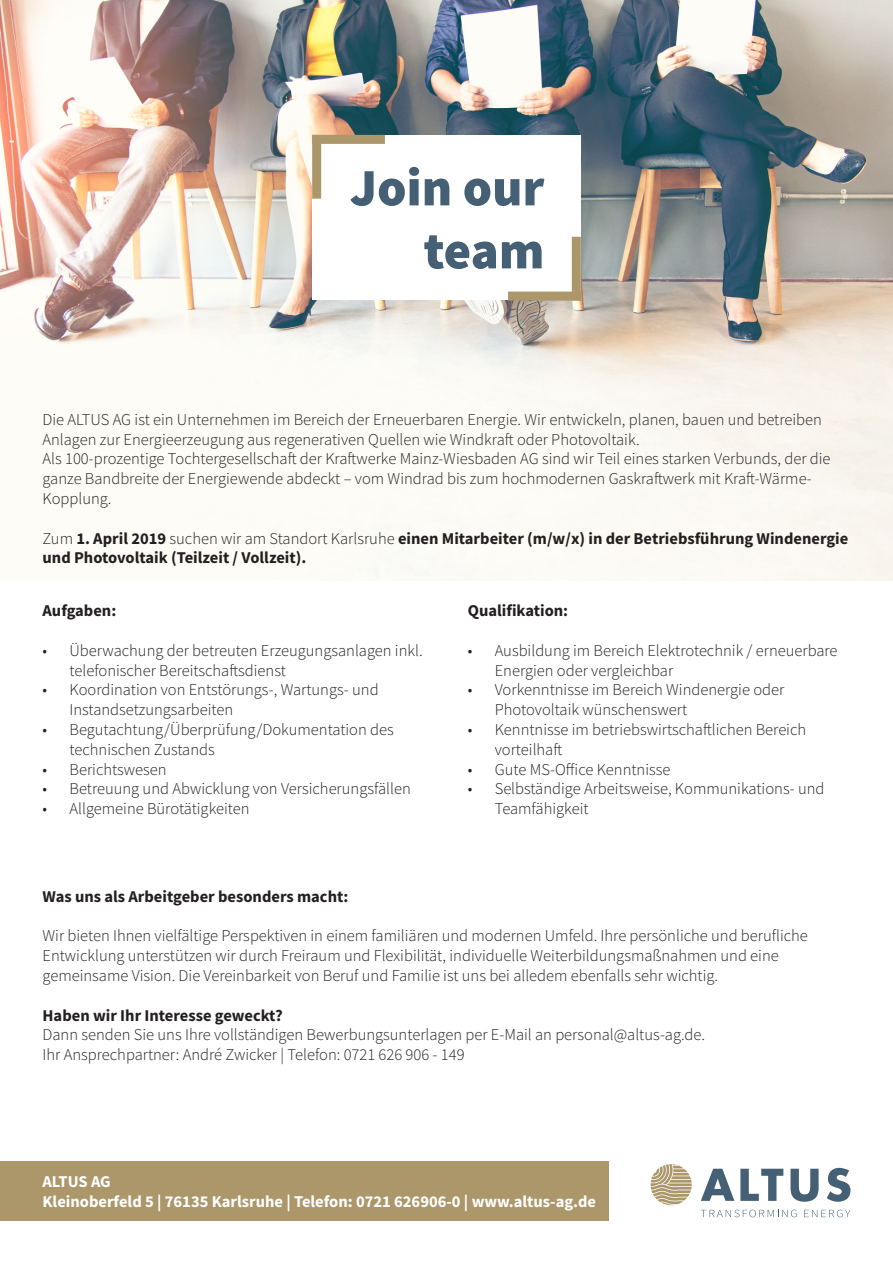
<style>
.page{position:relative;width:893px;height:1263px;background:#fff}
.page>*{position:absolute;margin:0;border:0;box-sizing:border-box;transform-origin:0 0}
.t1{font:900 52.5px "Source Sans Pro";color:#456075}
.t2{font:300 16.5px/19.8px "Source Sans Pro";color:#231f20}
.t3{font:700 16.5px/19.8px "Source Sans Pro";color:#231f20}
.t4{font:700 16.5px "Source Sans Pro";color:#fff}
.s1{font-weight:300}
</style>
<div class="page">
<div style="left:0;top:1161px;width:608px;height:59px;background:#ac976a"></div>
<img style="left:0;top:0;width:893px;height:580px">
<div style="left:312px;top:135px;width:269px;height:165px;background:#fff"></div>
<div style="left:312px;top:135px;width:73px;height:9px;background:#ac976a"></div>
<div style="left:508px;top:292px;width:73px;height:9px;background:#ac976a"></div>
<div style="left:312px;top:135px;width:9px;height:64px;background:#ac976a"></div>
<div style="left:572px;top:237px;width:9px;height:64px;background:#ac976a"></div>
<svg style="left:701px;top:1169px;width:33px;height:32px"></svg>
<svg style="left:740px;top:1169px;width:43px;height:32px"></svg>
<svg style="left:790px;top:1169px;width:29px;height:33px"></svg>
<svg style="left:827px;top:1168px;width:23px;height:34px"></svg>
<svg style="left:701px;top:1210px;width:96px;height:7px"></svg>
<svg style="left:804px;top:1210px;width:46px;height:7px"></svg>
<svg style="left:651px;top:1164px;width:41px;height:41px"></svg>
<p class="t1" style="left:350px;top:152px;width:196px">Join our</p>
<p class="t1" style="left:424px;top:215px;width:122px">team</p>
<p class="t2" style="left:43px;top:409px;width:781px">Die ALTUS AG ist ein Unternehmen im Bereich der Erneuerbaren Energie. Wir entwickeln, planen, bauen und betreiben<br>Anlagen zur Energieerzeugung aus regenerativen Quellen wie Windkraft oder Photovoltaik.</p>
<p class="t2" style="left:43px;top:449px;width:790px">Als 100-prozentige Tochtergesellschaft der Kraftwerke Mainz-Wiesbaden AG sind wir Teil eines starken Verbunds, der die ganze Bandbreite der Energiewende abdeckt – vom Windrad bis zum hochmodernen Gaskraftwerk mit Kraft-Wärme-<br>Kopplung.</p>
<p class="t3" style="left:43px;top:528px;width:807px"><span class="s1">Zum</span> 1. April 2019 <span class="s1">suchen wir am Standort Karlsruhe</span> einen Mitarbeiter (m/w/x) in der Betriebsführung Windenergie und Photovoltaik (Teilzeit / Vollzeit).</p>
<p class="t3" style="left:43px;top:601px;width:75px">Aufgaben:</p>
<p class="t2" style="left:70px;top:640px;width:355px;text-indent:-27px">• Überwachung der betreuten Erzeugungsanlagen inkl. telefonischer Bereitschaftsdienst</p>
<p class="t2" style="left:70px;top:680px;width:311px;text-indent:-27px">• Koordination von Entstörungs-, Wartungs- und<br>Instandsetzungsarbeiten</p>
<p class="t2" style="left:70px;top:720px;width:326px;text-indent:-27px">• Begutachtung/Überprüfung/Dokumentation des technischen Zustands</p>
<p class="t2" style="left:43px;top:759px;width:126px">• Berichtswesen</p>
<p class="t2" style="left:43px;top:779px;width:370px">• Betreuung und Abwicklung von Versicherungsfällen</p>
<p class="t2" style="left:43px;top:799px;width:209px">• Allgemeine Bürotätigkeiten</p>
<p class="t3" style="left:468px;top:601px;width:102px">Qualifikation:</p>
<p class="t2" style="left:495px;top:640px;width:344px;text-indent:-27px">• Ausbildung im Bereich Elektrotechnik / erneuerbare<br>Energien oder vergleichbar</p>
<p class="t2" style="left:495px;top:680px;width:291px;text-indent:-27px">• Vorkenntnisse im Bereich Windenergie oder<br>Photovoltaik wünschenswert</p>
<p class="t2" style="left:495px;top:720px;width:313px;text-indent:-27px">• Kenntnisse im betriebswirtschaftlichen Bereich vorteilhaft</p>
<p class="t2" style="left:468px;top:759px;width:204px">• Gute MS-Office Kenntnisse</p>
<p class="t2" style="left:495px;top:779px;width:331px;text-indent:-27px">• Selbständige Arbeitsweise, Kommunikations- und<br>Teamfähigkeit</p>
<p class="t3" style="left:43px;top:886px;width:307px">Was uns als Arbeitgeber besonders macht:</p>
<p class="t2" style="left:43px;top:926px;width:767px">Wir bieten Ihnen vielfältige Perspektiven in einem familiären und modernen Umfeld. Ihre persönliche und berufliche<br>Entwicklung unterstützen wir durch Freiraum und Flexibilität, individuelle Weiterbildungsmaßnahmen und eine gemeinsame Vision. Die Vereinbarkeit von Beruf und Familie ist uns bei alledem ebenfalls sehr wichtig.</p>
<p class="t3" style="left:43px;top:1005px;width:242px">Haben wir Ihr Interesse geweckt?</p>
<p class="t2" style="left:43px;top:1025px;width:664px">Dann senden Sie uns Ihre vollständigen Bewerbungsunterlagen per E-Mail an personal@altus-ag.de.</p>
<p class="t2" style="left:43px;top:1045px;width:424px">Ihr Ansprechpartner: André Zwicker | Telefon: 0721 626 906 - 149</p>
<p class="t4" style="left:43px;top:1170px;width:70px">ALTUS AG</p>
<p class="t4" style="left:43px;top:1190px;width:555px">Kleinoberfeld 5 | 76135 Karlsruhe | Telefon: 0721 626906-0 | www.altus-ag.de</p>
</div>
